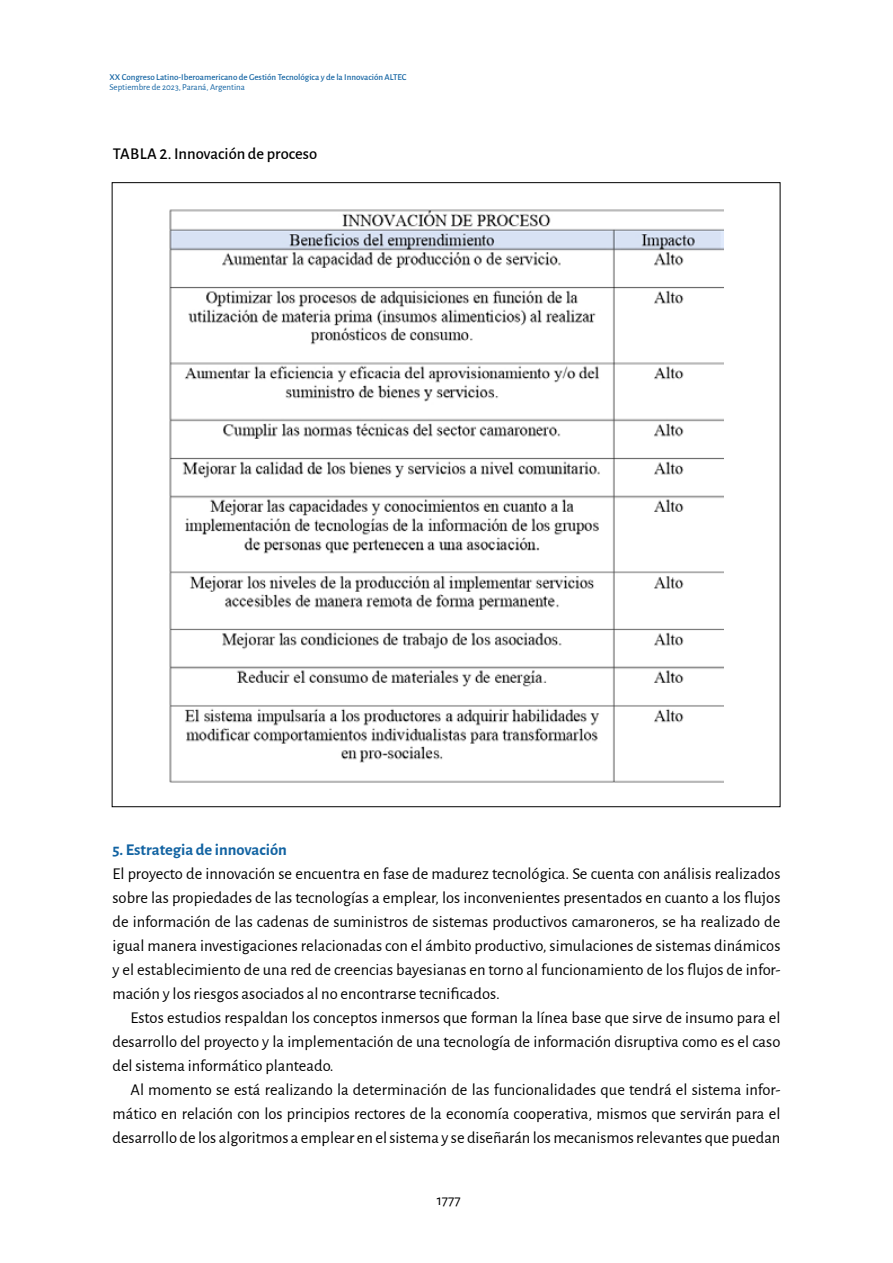
<style>
.page{position:relative;width:893px;height:1263px;background:#fff}
.page>*{position:absolute;margin:0;border:0;box-sizing:border-box;transform-origin:0 0}
.t1{font:16.5px/24px "Alegreya Sans";color:#000;text-align:justify}
.t2{font:500 16.5px "Alegreya Sans";color:#000}
.t3{font:700 16.5px "Alegreya Sans";color:#1263a2}
.t4{font:15px "Alegreya Sans";color:#000}
.t5{font:500 9px "Alegreya Sans";color:#1263a2}
.t6{font:9px "Alegreya Sans";color:#1263a2}
</style>
<div class="page">
<img style="left:169px;top:209px;width:554px;height:574px">
<p class="t5" style="left:110px;top:70px;width:299px">XX Congreso Latino-Iberoamericano de Gestión Tecnológica y de la Innovación ALTEC</p>
<p class="t6" style="left:110px;top:81px;width:137px">Septiembre de 2023, Paraná, Argentina</p>
<p class="t2" style="left:113px;top:142px;width:206px">TABLA 2. Innovación de proceso</p>
<p class="t3" style="left:112px;top:838px;width:176px">5. Estrategia de innovación</p>
<p class="t1" style="left:112px;top:861px;width:669px">El proyecto de innovación se encuentra en fase de madurez tecnológica. Se cuenta con análisis realizados sobre las propiedades de las tecnologías a emplear, los inconvenientes presentados en cuanto a los flujos de información de las cadenas de suministros de sistemas productivos camaroneros, se ha realizado de igual manera investigaciones relacionadas con el ámbito productivo, simulaciones de sistemas dinámicos y el establecimiento de una red de creencias bayesianas en torno al funcionamiento de los flujos de infor&shy;mación y los riesgos asociados al no encontrarse tecnificados.</p>
<p class="t1" style="left:112px;top:1005px;width:669px;text-indent:18px">Estos estudios respaldan los conceptos inmersos que forman la línea base que sirve de insumo para el desarrollo del proyecto y la implementación de una tecnología de información disruptiva como es el caso del sistema informático planteado.</p>
<p class="t1" style="left:112px;top:1077px;width:669px;text-indent:18px">Al momento se está realizando la determinación de las funcionalidades que tendrá el sistema infor&shy;mático en relación con los principios rectores de la economía cooperativa, mismos que servirán para el desarrollo de los algoritmos a emplear en el sistema y se diseñarán los mecanismos relevantes que puedan</p>
<p class="t4" style="left:437px;top:1189px;width:25px">1777</p>
</div>
